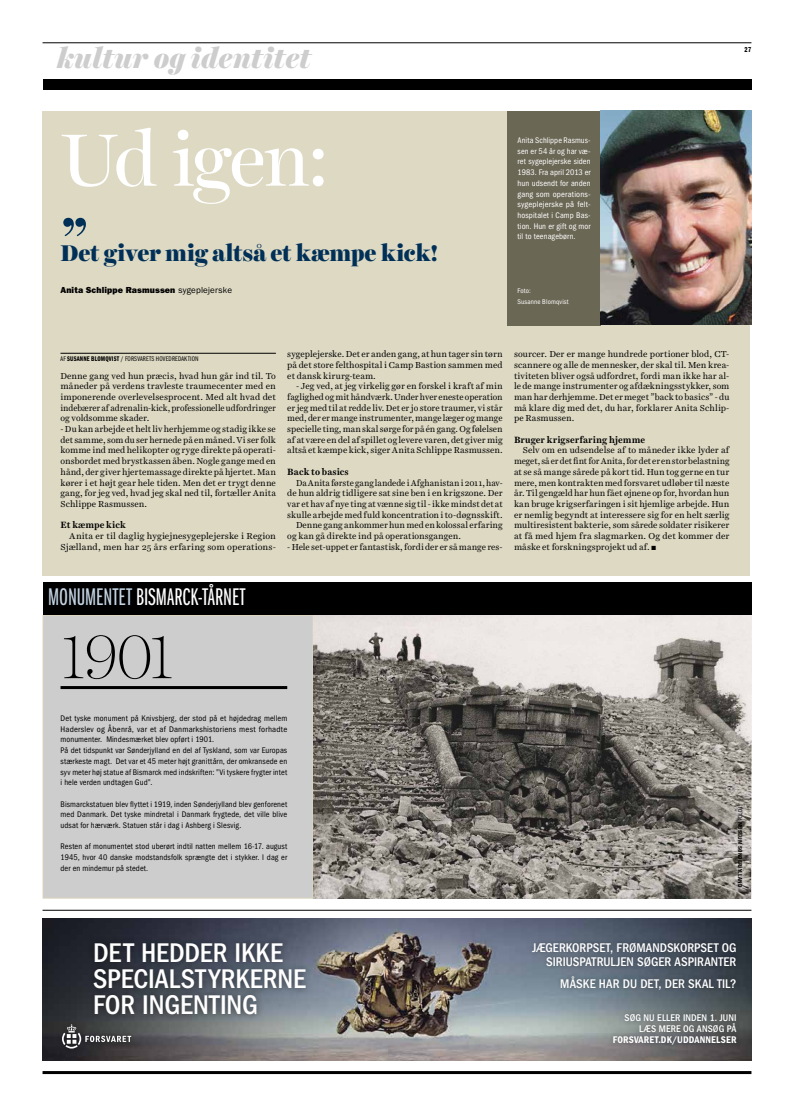
<style>
.page{position:relative;width:794px;height:1120px;background:#fff}
.page>*{position:absolute;margin:0;border:0;box-sizing:border-box;transform-origin:0 0}
.t1{font:75px "Harriet Display";letter-spacing:-.03em;color:#fff}
.t2{font:100 62px "Harriet Display";color:#000}
.t3{font:900 56px "Harriet Display";color:#002f57}
.t4{font:500 condensed 28px/26px "ITC Franklin Gothic Std";letter-spacing:-.005em;color:#fff}
.t5{font:italic 900 28px "Harriet Display";color:#cecdcd}
.t6{font:25px "ITC Franklin Gothic Std Bk X Cp";color:#fff}
.t7{font:900 23px "Harriet Display";letter-spacing:-.01em;color:#002f57}
.t8{font:500 condensed 13px/14px "ITC Franklin Gothic Std";color:#fff;text-align:right}
.t9{font:500 condensed 10px/11px "ITC Franklin Gothic Std";letter-spacing:.01em;color:#fff;text-align:right}
.t10{font:700 9.2px "Harriet Text";letter-spacing:.005em;color:#000}
.t11{font:8.8px/10.7px "Harriet Text";letter-spacing:.005em;color:#000;text-align:justify}
.t12{font:8.8px "Harriet Text";letter-spacing:.005em;color:#000;scale:.96 1}
.t13{font:8.8px "ITC Franklin Gothic Std Hvy";letter-spacing:.015em;color:#000}
.t14{font:condensed 8.4px/10.7px "ITC Franklin Gothic Std";letter-spacing:.015em;color:#000;text-align:justify}
.t15{font:condensed 8.4px/10.7px "ITC Franklin Gothic Std";letter-spacing:.01em;color:#fff;text-align:justify}
.t16{font:7.5px "ITC Franklin Gothic Std Dm Cp";color:#000}
.t17{font:7px "ITC Franklin Gothic Std Bk Cp";letter-spacing:.03em;color:#000}
.t18{font:condensed 7px/10.7px "ITC Franklin Gothic Std";letter-spacing:.02em;color:#fff}
.t19{font:6px "ITC Franklin Gothic Std Dm Cd";letter-spacing:.03em;color:#000}
.s1{font-family:"ITC Franklin Gothic Std"}
.s2{font-family:"ITC Franklin Gothic Std Dm Cp"}
.s3{color:#c3d4e3}
.s4{font-family:"ITC Franklin Gothic Std";font-stretch:condensed}
.s5{font-family:"ITC Franklin Gothic Std Dm Cd";font-weight:400;font-stretch:normal}
</style>
<div class="page">
<hr style="left:43px;top:43px;width:708px;height:1px;background:#000">
<div style="left:43px;top:79px;width:708px;height:10px;background:#000"></div>
<hr style="left:43px;top:1071px;width:708px;height:3px;background:#000">
<div style="left:43px;top:111px;width:707px;height:465px;background:#ddd9c3"></div>
<div style="left:43px;top:615px;width:270px;height:283px;background:#cecdcd;border:1px solid #d9d3bd"></div>
<img style="left:313px;top:615px;width:438px;height:283px">
<div style="left:43px;top:582px;width:708px;height:33px;background:#000"></div>
<div style="left:507px;top:112px;width:93px;height:214px;background:#6b6755"></div>
<hr style="left:60px;top:353px;width:216px;height:1px;background:#000">
<hr style="left:61px;top:686px;width:226px;height:3px;background:#000">
<hr style="left:43px;top:910px;width:708px;height:1px;background:#000">
<img style="left:600px;top:111px;width:151px;height:214px">
<img style="left:43px;top:918px;width:708px;height:142px">
<div style="left:55px;top:1017px;width:83px;height:39px;background:#000;opacity:.56"></div>
<svg style="left:62px;top:1024px;width:69px;height:24px;background:#58585a"></svg>
<div style="left:87px;top:936px;width:225px;height:85px;background:#000;opacity:.52"></div>
<div style="left:527px;top:937px;width:214px;height:112px;background:#000;opacity:.37"></div>
<h3 class="t5" style="left:57px;top:39px;width:256px">kultur og identitet</h3>
<p class="t16" style="left:744px;top:45px;width:9px">27</p>
<p class="t1" style="left:60px;top:107px;width:269px">Ud igen:</p>
<p class="t3" style="left:60px;top:200px;width:30px">”</p>
<p class="t7" style="left:60px;top:236px;width:379px">Det giver mig altså et kæmpe kick!</p>
<p class="t13" style="left:60px;top:285px;width:173px">Anita Schlippe Rasmussen <span class="s1">sygeplejerske</span></p>
<p class="t15" style="left:517px;top:135px;width:75px">Anita Schlippe Rasmus&shy;sen er 54 år og har væ&shy;ret sygeplejerske siden 1983. Fra april 2013 er hun udsendt for anden gang som operations&shy;sygeplejerske på felt&shy;hospitalet i Camp Bas&shy;tion. Hun er gift og mor til to teenagebørn.</p>
<p class="t18" style="left:517px;top:285px;width:53px">Foto:<br>Susanne Blomqvist</p>
<p class="t17" style="left:60px;top:355px;width:140px">AF <span class="s2">SUSANNE BLOMQVIST</span> / FORSVARETS HOVEDREDAKTION</p>
<p class="t11" style="left:60px;top:370px;width:217px">Denne gang ved hun præcis, hvad hun går ind til. To måneder på verdens travleste traumecenter med en imponerende overlevelsesprocent. Med alt hvad det indebærer af adrenalin-kick, professionelle udfordringer og voldsomme skader.</p>
<p class="t11" style="left:60px;top:423px;width:217px">- Du kan arbejde et helt liv herhjemme og stadig ikke se det samme, som du ser hernede på en måned. Vi ser folk komme ind med helikopter og ryge direkte på operati&shy;onsbordet med brystkassen åben. Nogle gange med en hånd, der giver hjertemassage direkte på hjertet. Man kører i et højt gear hele tiden. Men det er trygt denne gang, for jeg ved, hvad jeg skal ned til, fortæller Anita Schlippe Rasmussen.</p>
<p class="t10" style="left:60px;top:519px;width:67px">Et kæmpe kick</p>
<p class="t11" style="left:60px;top:530px;width:217px;text-align:right">Anita er til daglig hygiejnesygeplejerske i Region<br>Sjælland, men har 25 års erfaring som operations-</p>
<p class="t11" style="left:287px;top:349px;width:217px">sygeplejerske. Det er anden gang, at hun tager sin tørn på det store felthospital i Camp Bastion sammen med et dansk kirurg-team.</p>
<p class="t11" style="left:287px;top:381px;width:217px;text-indent:9px">- Jeg ved, at jeg virkelig gør en forskel i kraft af min faglighed og mit håndværk. Under hver eneste operation er jeg med til at redde liv. Det er jo store traumer, vi står med, der er mange instrumenter, mange læger og mange specielle ting, man skal sørge for på én gang. Og følelsen af at være en del af spillet og levere varen, det giver mig altså et kæmpe kick, siger Anita Schlippe Rasmussen.</p>
<p class="t10" style="left:287px;top:465px;width:63px">Back to basics</p>
<p class="t12" style="left:296px;top:476px;width:217px">Da Anita første gang landede i Afghanistan i 2011, hav-</p>
<p class="t11" style="left:287px;top:488px;width:217px">de hun aldrig tidligere sat sine ben i en krigszone. Der</p>
<p class="t11" style="left:287px;top:498px;width:217px">var et hav af nye ting at vænne sig til - ikke mindst det at</p>
<p class="t11" style="left:287px;top:509px;width:217px">skulle arbejde med fuld koncentration i to-døgnsskift.</p>
<p class="t11" style="left:296px;top:520px;width:208px">Denne gang ankommer hun med en kolossal erfaring</p>
<p class="t11" style="left:287px;top:530px;width:175px">og kan gå direkte ind på operationsgangen.</p>
<p class="t11" style="left:287px;top:541px;width:217px">- Hele set-uppet er fantastisk, fordi der er så mange res-</p>
<p class="t11" style="left:514px;top:349px;width:217px">sourcer. Der er mange hundrede portioner blod, CT&shy;scannere og alle de mennesker, der skal til. Men krea&shy;tiviteten bliver også udfordret, fordi man ikke har al&shy;le de mange instrumenter og afdækningsstykker, som man har derhjemme. Det er meget ”back to basics” - du må klare dig med det, du har, forklarer Anita Schlip&shy;pe Rasmussen.</p>
<p class="t10" style="left:514px;top:433px;width:133px">Bruger krigserfaring hjemme</p>
<p class="t11" style="left:514px;top:445px;width:217px;text-indent:9px">Selv om en udsendelse af to måneder ikke lyder af meget, så er det fint for Anita, for det er en stor belastning at se så mange sårede på kort tid. Hun tog gerne en tur mere, men kontrakten med forsvaret udløber til næste år. Til gengæld har hun fået øjnene op for, hvordan hun kan bruge krigserfaringen i sit hjemlige arbejde. Hun er nemlig begyndt at interessere sig for en helt særlig multiresistent bakterie, som sårede soldater risikerer at få med hjem fra slagmarken. Og det kommer der måske et forskningsprojekt ud af. ■</p>
<p class="t6" style="left:48px;top:584px;width:199px"><span class="s3">MONUMENTET</span> BISMARCK-TÅRNET</p>
<p class="t2" style="left:61px;top:613px;width:116px">1901</p>
<p class="t14" style="left:61px;top:713px;width:228px;text-align:left">Det tyske monument på Knivsbjerg, der stod på et højdedrag mellem Haderslev og Åbenrå, var et af Danmarkshistoriens mest forhadte monumenter. Mindesmærket blev opført i 1901.<br>På det tidspunkt var Sønderjylland en del af Tyskland, som var Europas stærkeste magt. Det var et 45 meter højt granittårn, der omkransede en syv meter høj statue af Bismarck med indskriften: ”Vi tyskere frygter intet i hele verden undtagen Gud”.</p>
<p class="t14" style="left:61px;top:798px;width:228px">Bismarckstatuen blev flyttet i 1919, inden Sønderjylland blev genforenet med Danmark. Det tyske mindretal i Danmark frygtede, det ville blive udsat for hærværk. Statuen står i dag i Ashberg i Slesvig.</p>
<p class="t14" style="left:61px;top:841px;width:228px">Resten af monumentet stod uberørt indtil natten mellem 16-17. august 1945, hvor 40 danske modstandsfolk sprængte det i stykker. I dag er der en mindemur på stedet.</p>
<p class="t19" style="left:743px;top:807px;width:82px;rotate:90deg"><span class="s4">Foto:</span> MUSEUM SØNDERJYLLAND</p>
<p class="t4" style="left:93px;top:940px;width:214px">DET HEDDER IKKE<br>SPECIALSTYRKERNE<br>FOR INGENTING</p>
<p class="t8" style="left:532px;top:940px;width:205px">JÆGERKORPSET, FRØMANDSKORPSET OG<br>SIRIUSPATRULJEN SØGER ASPIRANTER</p>
<p class="t8" style="left:560px;top:976px;width:178px">MÅSKE HAR DU DET, DER SKAL TIL?</p>
<p class="t9" style="left:613px;top:1012px;width:125px">SØG NU ELLER INDEN 1. JUNI<br>LÆS MERE OG ANSØG PÅ<br><span class="s5">FORSVARET.DK/UDDANNELSER</span></p>
</div>
